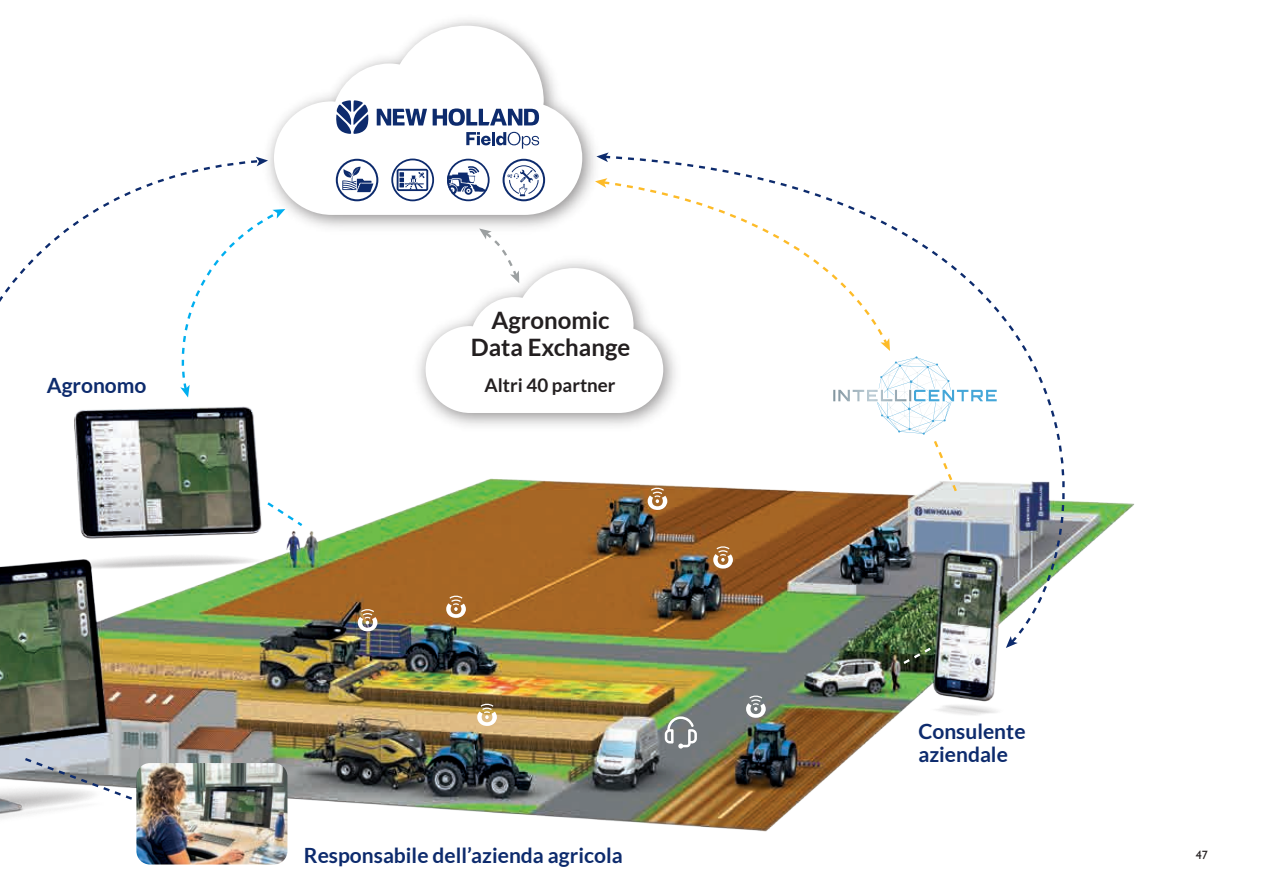
<style>
.page{position:relative;width:1263px;height:893px;background:#fff}
.page>*{position:absolute;margin:0;border:0;box-sizing:border-box;transform-origin:0 0}
.t1{font:700 24px/27px "Lato";color:#231f20;text-align:center}
.t2{font:700 21px/23.4px "Lato";color:#0d2b6d}
.t3{font:700 18.75px "Lato";color:#231f20}
.t4{font:12px "Gill Sans";color:#231f20}
</style>
<div class="page">
<img style="left:0;top:478px;width:1134px;height:387px">
<svg style="left:274px;top:26px;width:308px;height:189px"></svg>
<svg style="left:595px;top:178px;width:7px;height:8px"></svg>
<svg style="left:0;top:160px;width:262px;height:394px"></svg>
<svg style="left:256px;top:157px;width:12px;height:9px"></svg>
<svg style="left:477px;top:703px;width:20px;height:23px"></svg>
<svg style="left:446px;top:595px;width:20px;height:23px"></svg>
<svg style="left:358px;top:608px;width:19px;height:23px"></svg>
<svg style="left:746px;top:695px;width:20px;height:23px"></svg>
<svg style="left:176px;top:209px;width:109px;height:188px"></svg>
<svg style="left:665px;top:716px;width:32px;height:33px"></svg>
<svg style="left:265px;top:500px;width:40px;height:28px"></svg>
<svg style="left:901px;top:645px;width:35px;height:21px"></svg>
<svg style="left:22px;top:756px;width:135px;height:54px"></svg>
<img style="left:602px;top:156px;width:518px;height:489px">
<svg style="left:1006px;top:636px;width:12px;height:12px"></svg>
<svg style="left:596px;top:152px;width:13px;height:10px"></svg>
<svg style="left:336px;top:159px;width:42px;height:42px"></svg>
<svg style="left:447px;top:159px;width:43px;height:42px"></svg>
<svg style="left:503px;top:159px;width:42px;height:42px"></svg>
<svg style="left:391px;top:159px;width:43px;height:42px"></svg>
<img style="left:136px;top:763px;width:151px;height:101px">
<svg style="left:377px;top:109px;width:50px;height:16px"></svg>
<svg style="left:433px;top:108px;width:106px;height:18px"></svg>
<svg style="left:336px;top:100px;width:32px;height:34px"></svg>
<svg style="left:466px;top:132px;width:73px;height:17px"></svg>
<svg style="left:833px;top:338px;width:164px;height:157px"></svg>
<img style="left:418px;top:249px;width:269px;height:188px">
<svg style="left:426px;top:228px;width:237px;height:185px"></svg>
<p class="t2" style="left:47px;top:373px;width:101px">Agronomo</p>
<p class="t1" style="left:471px;top:307px;width:161px">Agronomic<br>Data Exchange</p>
<p class="t3" style="left:485px;top:375px;width:133px">Altri 40 partner</p>
<p class="t2" style="left:304px;top:843px;width:320px">Responsabile dell’azienda agricola</p>
<p class="t2" style="left:918px;top:719px;width:109px">Consulente aziendale</p>
<p class="t4" style="left:1196px;top:848px;width:13px">47</p>
</div>
